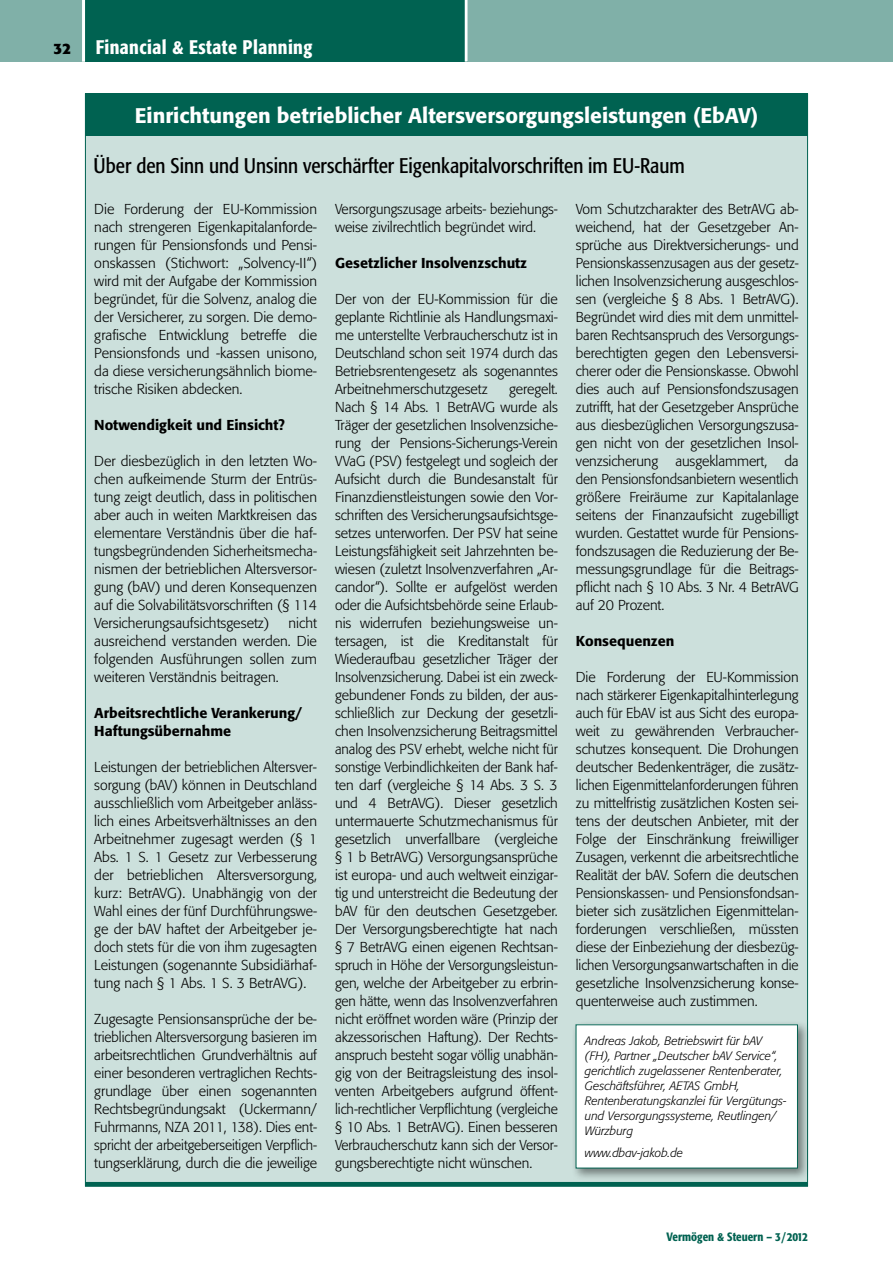
<style>
.page{position:relative;width:893px;height:1263px;background:#fff}
.page>*{position:absolute;margin:0;border:0;box-sizing:border-box;transform-origin:0 0}
.t1{font:condensed 21px "Formata";color:#000}
.t2{font:500 21px "Formata";color:#fff}
.t3{font:500 condensed 19.5px "Formata";letter-spacing:.02em;color:#fff}
.t4{font:700 15px "Formata";color:#000}
.t5{font:300 14.25px/18px "Formata";letter-spacing:-.005em;color:#000;text-align:justify}
.t6{font:500 14.25px/18px "Formata";color:#000}
.t7{font:300 14.25px/18px "Formata";letter-spacing:-.005em;color:#000;scale:.96 1}
.t8{font:italic 300 12px/15px "Formata";color:#000}
.t9{font:500 condensed 12px "Formata";color:#006251}
</style>
<div class="page">
<div style="left:0;top:0;width:98px;height:62px;background:#80b0a8"></div>
<div style="left:455px;top:0;width:438px;height:62px;background:#80b0a8"></div>
<div style="left:85px;top:0;width:383px;height:62px;background:#006251"></div>
<hr style="left:465px;top:0;width:3px;height:62px;background:#fff">
<hr style="left:82px;top:0;width:3px;height:62px;background:#fff">
<div style="left:85px;top:94px;width:723px;height:1092px;background:#cce0dc"></div>
<div style="left:85px;top:94px;width:723px;height:42px;background:#006251"></div>
<hr style="left:85px;top:1182px;width:723px;height:4px;background:#006251">
<div style="left:572px;top:1020px;width:238px;height:161px;background:#000;opacity:.45"></div>
<div style="left:576px;top:1025px;width:221px;height:143px;background:#fff"></div>
<p class="t4" style="left:54px;top:39px;width:19px">32</p>
<h2 class="t3" style="left:96px;top:35px;width:218px">Financial &amp; Estate Planning</h2>
<h1 class="t2" style="left:135px;top:103px;width:625px">Einrichtungen betrieblicher Altersversorgungsleistungen (EbAV)</h1>
<h1 class="t1" style="left:94px;top:153px;width:593px">Über den Sinn und Unsinn verschärfter Eigenkapitalvorschriften im EU-Raum</h1>
<p class="t5" style="left:94px;top:200px;width:224px">Die Forderung der EU-Kommission nach strengeren Eigenkapitalanforde&shy;rungen für Pensionsfonds und Pensi&shy;onskassen (Stichwort: „Solvency-II“) wird mit der Aufgabe der Kommission begründet, für die Solvenz, analog die der Versicherer, zu sorgen. Die demo&shy;grafische Entwicklung betreffe die Pensionsfonds und -kassen unisono, da diese versicherungsähnlich biome&shy;trische Risiken abdecken.</p>
<p class="t6" style="left:94px;top:416px;width:192px">Notwendigkeit und Einsicht?</p>
<p class="t5" style="left:94px;top:452px;width:224px">Der diesbezüglich in den letzten Wo&shy;chen aufkeimende Sturm der Entrüs&shy;tung zeigt deutlich, dass in politischen aber auch in weiten Marktkreisen das elementare Verständnis über die haf&shy;tungsbegründenden Sicherheitsmecha&shy;nismen der betrieblichen Altersversor&shy;gung (bAV) und deren Konsequenzen auf die Solvabilitätsvorschriften (§ 114<br>Versicherungsaufsichtsgesetz)</p>
<p class="t5" style="left:94px;top:614px;width:224px;text-indent:194px">nicht ausreichend verstanden werden. Die folgenden Ausführungen sollen zum weiteren Verständnis beitragen.</p>
<p class="t6" style="left:94px;top:704px;width:209px">Arbeitsrechtliche Verankerung/<br>Haftungsübernahme</p>
<p class="t5" style="left:94px;top:758px;width:224px">Leistungen der betrieblichen Altersver&shy;sorgung (bAV) können in Deutschland ausschließlich vom Arbeitgeber anläss&shy;lich eines Arbeitsverhältnisses an den Arbeitnehmer zugesagt werden (§ 1<br>Abs. 1 S. 1 Gesetz zur Verbesserung der betrieblichen Altersversorgung, kurz: BetrAVG). Unabhängig von der Wahl eines der fünf Durchführungswe&shy;ge der bAV haftet der Arbeitgeber je&shy;doch stets für die von ihm zugesagten Leistungen (sogenannte Subsidiärhaf&shy;tung nach § 1 Abs. 1 S. 3 BetrAVG).</p>
<p class="t5" style="left:94px;top:1010px;width:224px">Zugesagte Pensionsansprüche der be&shy;trieblichen Altersversorgung basieren im arbeitsrechtlichen Grundverhältnis auf einer besonderen vertraglichen Rechts&shy;grundlage über einen sogenannten Rechtsbegründungsakt (Uckermann/ Fuhrmanns, NZA 2011, 138). Dies ent&shy;spricht der arbeitgeberseitigen Verpflich&shy;tungserklärung, durch die die jeweilige</p>
<p class="t7" style="left:335px;top:200px;width:234px">Versorgungszusage arbeits- beziehungs&shy;weise zivilrechtlich begründet wird.</p>
<p class="t6" style="left:335px;top:254px;width:194px">Gesetzlicher Insolvenzschutz</p>
<p class="t5" style="left:335px;top:290px;width:224px">Der von der EU-Kommission für die geplante Richtlinie als Handlungsmaxi&shy;me unterstellte Verbraucherschutz ist in Deutschland schon seit 1974 durch das Betriebsrentengesetz als sogenanntes Arbeitnehmerschutzgesetz</p>
<p class="t5" style="left:335px;top:380px;width:224px;text-indent:174px">geregelt.<br>Nach § 14 Abs. 1 BetrAVG wurde als Träger der gesetzlichen Insolvenzsiche&shy;rung der Pensions-Sicherungs-Verein VVaG (PSV) festgelegt und sogleich der Aufsicht durch die Bundesanstalt für Finanzdienstleistungen sowie den Vor&shy;schriften des Versicherungsaufsichtsge&shy;setzes unterworfen. Der PSV hat seine Leistungsfähigkeit seit Jahrzehnten be&shy;wiesen (zuletzt Insolvenzverfahren „Ar&shy;candor“). Sollte er aufgelöst werden oder die Aufsichtsbehörde seine Erlaub&shy;nis widerrufen beziehungsweise un&shy;tersagen, ist die Kreditanstalt für Wiederaufbau gesetzlicher Träger der Insolvenzsicherung. Dabei ist ein zweck&shy;gebundener Fonds zu bilden, der aus&shy;schließlich zur Deckung der gesetzli&shy;chen Insolvenzsicherung Beitragsmittel analog des PSV erhebt, welche nicht für sonstige Verbindlichkeiten der Bank haf&shy;ten darf (vergleiche § 14 Abs. 3 S. 3 und 4 BetrAVG). Dieser gesetzlich untermauerte Schutzmechanismus für gesetzlich unverfallbare (vergleiche § 1 b BetrAVG) Versorgungsansprüche ist europa- und auch weltweit einzigar&shy;tig und unterstreicht die Bedeutung der bAV für den deutschen Gesetzgeber.<br>Der Versorgungsberechtigte hat nach § 7 BetrAVG einen eigenen Rechtsan&shy;spruch in Höhe der Versorgungsleistun&shy;gen, welche der Arbeitgeber zu erbrin&shy;gen hätte, wenn das Insolvenzverfahren nicht eröffnet worden wäre (Prinzip der akzessorischen Haftung). Der Rechts&shy;anspruch besteht sogar völlig unabhän&shy;gig von der Beitragsleistung des insol&shy;venten Arbeitgebers aufgrund öffent&shy;lich-rechtlicher Verpflichtung (vergleiche § 10 Abs. 1 BetrAVG). Einen besseren Verbraucherschutz kann sich der Versor&shy;gungsberechtigte nicht wünschen.</p>
<p class="t5" style="left:576px;top:200px;width:224px">Vom Schutzcharakter des BetrAVG ab&shy;weichend, hat der Gesetzgeber An&shy;sprüche aus Direktversicherungs- und Pensionskassenzusagen aus der gesetz&shy;lichen Insolvenzsicherung ausgeschlos&shy;sen (vergleiche § 8 Abs. 1 BetrAVG).<br>Begründet wird dies mit dem unmittel&shy;baren Rechtsanspruch des Versorgungs&shy;berechtigten gegen den Lebensversi&shy;cherer oder die Pensionskasse. Obwohl dies auch auf Pensionsfondszusagen zutrifft, hat der Gesetzgeber Ansprüche aus diesbezüglichen Versorgungszusa&shy;gen nicht von der gesetzlichen Insol&shy;venzsicherung ausgeklammert, da den Pensionsfondsanbietern wesentlich größere Freiräume zur Kapitalanlage seitens der Finanzaufsicht zugebilligt wurden. Gestattet wurde für Pensions&shy;fondszusagen die Reduzierung der Be&shy;messungsgrundlage für die Beitrags&shy;pflicht nach § 10 Abs. 3 Nr. 4 BetrAVG auf 20 Prozent.</p>
<p class="t6" style="left:576px;top:632px;width:100px">Konsequenzen</p>
<p class="t5" style="left:576px;top:668px;width:224px">Die Forderung der EU-Kommission nach stärkerer Eigenkapitalhinterlegung auch für EbAV ist aus Sicht des europa&shy;weit zu gewährenden Verbraucher&shy;schutzes konsequent. Die Drohungen deutscher Bedenkenträger, die zusätz&shy;lichen Eigenmittelanforderungen führen zu mittelfristig zusätzlichen Kosten sei&shy;tens der deutschen Anbieter, mit der Folge der Einschränkung freiwilliger Zusagen, verkennt die arbeitsrechtliche Realität der bAV. Sofern die deutschen Pensionskassen- und Pensionsfondsan&shy;bieter sich zusätzlichen Eigenmittelan&shy;forderungen verschließen, müssten diese der Einbeziehung der diesbezüg&shy;lichen Versorgungsanwartschaften in die gesetzliche Insolvenzsicherung konse&shy;quenterweise auch zustimmen.</p>
<p class="t8" style="left:585px;top:1033px;width:203px">Andreas Jakob, Betriebswirt für bAV (FH), Partner „Deutscher bAV Service“, gerichtlich zugelassener Rentenberater, Geschäftsführer, AETAS GmbH, Rentenberatungskanzlei für Vergütungs&shy;und Versorgungssysteme, Reutlingen/ Würzburg</p>
<p class="t8" style="left:585px;top:1145px;width:100px">www.dbav-jakob.de</p>
<p class="t9" style="left:666px;top:1229px;width:143px">Vermögen &amp; Steuern – 3/2012</p>
</div>
